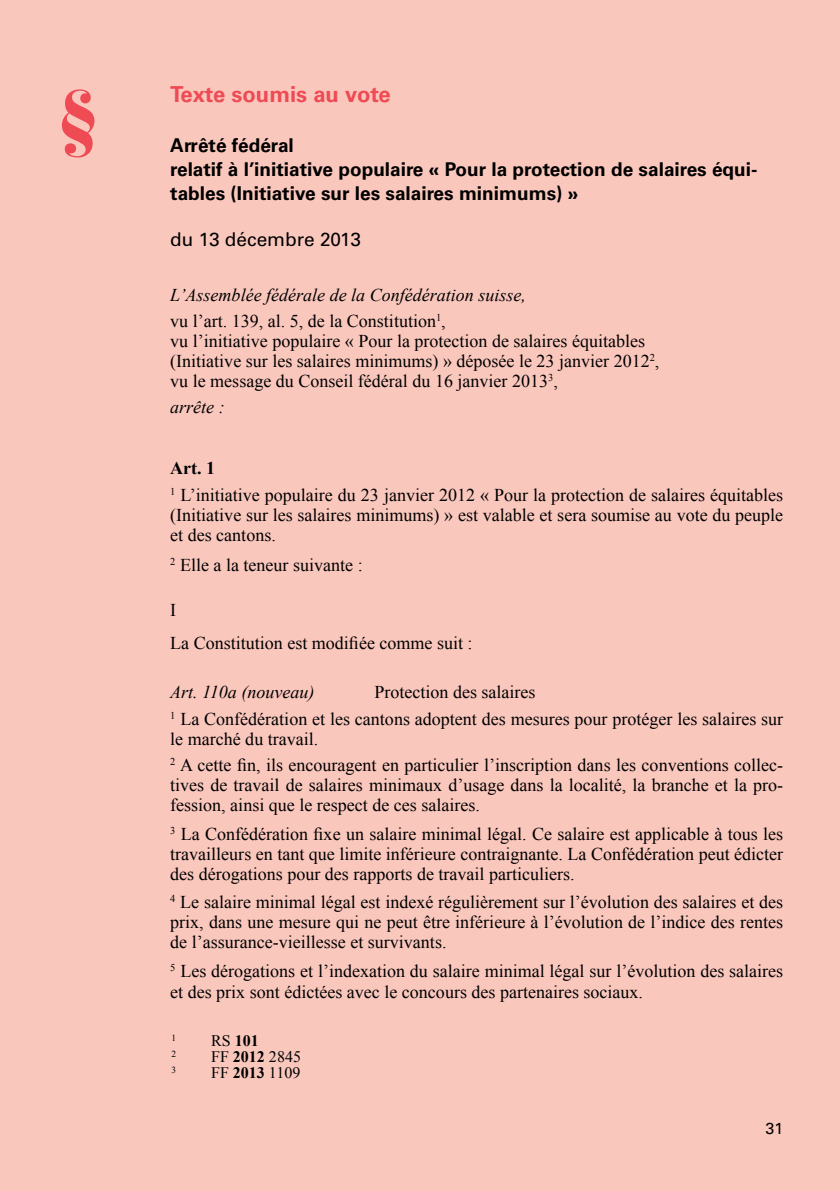
<style>
.page{position:relative;width:840px;height:1191px;background:#fff}
.page>*{position:absolute;margin:0;border:0;box-sizing:border-box;transform-origin:0 0}
.t1{font:900 70px "Bauer Bodoni";color:#ef4b55}
.Titel_Rot{font:700 22px "Univers";color:#ef4b55}
.Untertitel_schwarz{font:700 19px/24px "Univers";color:#000}
.Grundtext{font:19px "Univers";color:#000}
.Abstimmungstext_Grun{font:18px/20px "Times New Roman";color:#000;text-align:justify}
.Abstimmungstext_Grun-2{font:italic 18px "Times New Roman";color:#000}
.Abstimmungstext_Grun-3{font:700 18px "Times New Roman";color:#000}
.t2{font:16px "Times New Roman";color:#000}
.t3{font:700 16px "Times New Roman";color:#000}
.t4{font:16px "Univers";color:#000}
.t5{font:9.4px "Times New Roman";color:#000}
.s1{font-weight:400}
.s2{font-weight:700}
</style>
<div class="page">
<div style="left:0;top:0;width:839px;height:1191px;background:#fac7bd"></div>
<h3 class="t1" style="left:57px;top:73px;width:44px">§</h3>
<h3 class="Titel_Rot" style="left:170px;top:81px;width:222px">Texte soumis au vote</h3>
<h4 class="Untertitel_schwarz" style="left:170px;top:133px;width:125px">Arrêté fédéral</h4>
<h4 class="Untertitel_schwarz" style="left:170px;top:157px;width:588px">relatif à l’initiative populaire « Pour la protection de salaires équi&shy;tables (Initiative sur les salaires minimums) »</h4>
<p class="Grundtext" style="left:170px;top:228px;width:192px">du 13 décembre 2013</p>
<p class="Abstimmungstext_Grun-2" style="left:170px;top:283px;width:357px">L’Assemblée fédérale de la Confédération suisse,</p>
<p class="Abstimmungstext_Grun" style="left:170px;top:311px;width:277px">vu l’art. 139, al. 5, de la Constitution<sup>1</sup>,</p>
<p class="Abstimmungstext_Grun" style="left:170px;top:331px;width:476px">vu l’initiative populaire « Pour la protection de salaires équitables</p>
<p class="Abstimmungstext_Grun" style="left:170px;top:351px;width:490px">(Initiative sur les salaires minimums) » déposée le 23 janvier 2012<sup>2</sup>,</p>
<p class="Abstimmungstext_Grun" style="left:170px;top:371px;width:389px">vu le message du Conseil fédéral du 16 janvier 2013<sup>3</sup>,</p>
<p class="Abstimmungstext_Grun-2" style="left:170px;top:394px;width:56px">arrête :</p>
<p class="Abstimmungstext_Grun-3" style="left:170px;top:455px;width:46px">Art. 1</p>
<p class="Abstimmungstext_Grun" style="left:170px;top:485px;width:614px"><sup>1</sup> L’initiative populaire du 23 janvier 2012 « Pour la protection de salaires équitables (Initiative sur les salaires minimums) » est valable et sera soumise au vote du peuple et des cantons.</p>
<p class="Abstimmungstext_Grun" style="left:170px;top:555px;width:194px"><sup>2</sup> Elle a la teneur suivante :</p>
<p class="Abstimmungstext_Grun" style="left:170px;top:599px;width:7px">I</p>
<p class="Abstimmungstext_Grun" style="left:170px;top:633px;width:304px">La Constitution est modifiée comme suit :</p>
<p class="Abstimmungstext_Grun-2" style="left:170px;top:679px;width:146px">Art. 110a (nouveau)</p>
<p class="Abstimmungstext_Grun" style="left:374px;top:682px;width:162px">Protection des salaires</p>
<p class="Abstimmungstext_Grun" style="left:170px;top:709px;width:614px"><sup>1</sup> La Confédération et les cantons adoptent des mesures pour protéger les salaires sur le marché du travail.</p>
<p class="Abstimmungstext_Grun" style="left:170px;top:755px;width:614px"><sup>2</sup> A cette fin, ils encouragent en particulier l’inscription dans les conventions collec&shy;tives de travail de salaires minimaux d’usage dans la localité, la branche et la pro&shy;fession, ainsi que le respect de ces salaires.</p>
<p class="Abstimmungstext_Grun" style="left:170px;top:823px;width:614px"><sup>3</sup> La Confédération fixe un salaire minimal légal. Ce salaire est applicable à tous les travailleurs en tant que limite inférieure contraignante. La Confédération peut édicter des dérogations pour des rapports de travail particuliers.</p>
<p class="Abstimmungstext_Grun" style="left:170px;top:892px;width:614px"><sup>4</sup> Le salaire minimal légal est indexé régulièrement sur l’évolution des salaires et des prix, dans une mesure qui ne peut être inférieure à l’évolution de l’indice des rentes de l’assurance-vieillesse et survivants.</p>
<p class="Abstimmungstext_Grun" style="left:170px;top:959px;width:614px;line-height:21.6px"><sup>5</sup> Les dérogations et l’indexation du salaire minimal légal sur l’évolution des salaires et des prix sont édictées avec le concours des partenaires sociaux.</p>
<p class="t5" style="left:171px;top:1031px;width:6px">1</p>
<p class="t3" style="left:211px;top:1029px;width:49px"><span class="s1">RS</span> 101</p>
<p class="t5" style="left:171px;top:1047px;width:6px">2</p>
<p class="t2" style="left:211px;top:1045px;width:91px">FF <span class="s2">2012</span> 2845</p>
<p class="t5" style="left:171px;top:1063px;width:6px">3</p>
<p class="t2" style="left:211px;top:1061px;width:91px">FF <span class="s2">2013</span> 1109</p>
<p class="t4" style="left:765px;top:1119px;width:19px">31</p>
</div>
